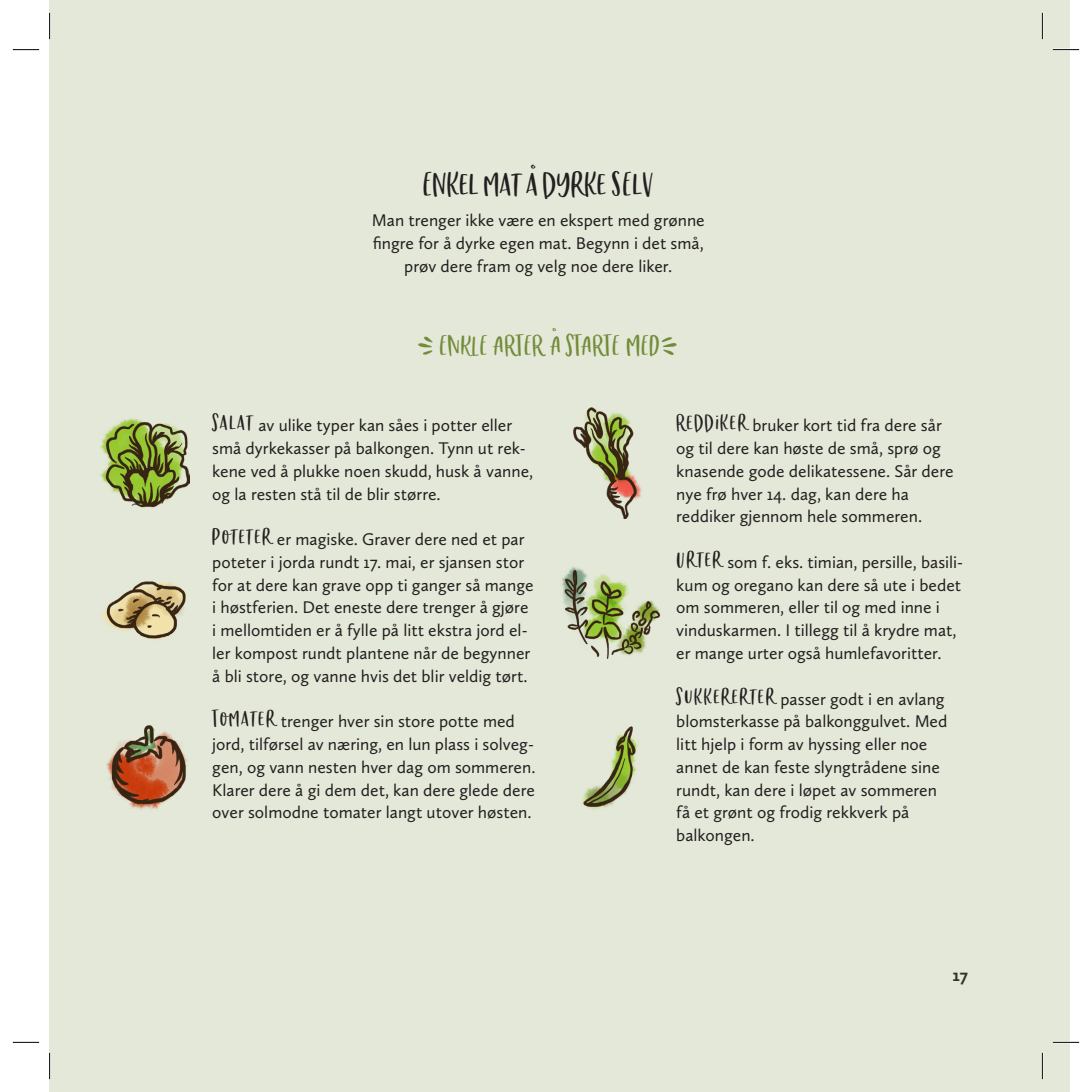
<style>
.page{position:relative;width:1092px;height:1092px;background:#fff}
.page>*{position:absolute;margin:0;border:0;box-sizing:border-box;transform-origin:0 0}
.t1{font:42px "Chinup Buttercup Cutecaps";color:#231f20}
.t2{font:35px "Chinup Buttercup Cutecaps";color:#738c3a}
.t3{font:17.5px/22.8px "Calluna Sans";color:#231f20}
.t4{font:700 17.5px "Calluna Sans";color:#231f20}
.s1{font-family:"Chinup Buttercup Elements"}
.s2{font-family:"Chinup Buttercup Cutecaps";font-size:28px}
</style>
<div class="page">
<div style="left:50px;top:0;width:1019px;height:1091px;background:#e3e8d8"></div>
<img style="left:100px;top:418px;width:90px;height:90px">
<img style="left:102px;top:581px;width:85px;height:60px">
<img style="left:573px;top:407px;width:69px;height:111px">
<img style="left:582px;top:726px;width:56px;height:84px">
<img style="left:106px;top:725px;width:81px;height:85px">
<img style="left:562px;top:567px;width:99px;height:91px">
<hr style="left:1052px;top:49px;width:26px;height:2px;background:#fff">
<hr style="left:1052px;top:1041px;width:26px;height:2px;background:#fff">
<hr style="left:49px;top:13px;width:2px;height:26px;background:#fff">
<hr style="left:49px;top:1052px;width:2px;height:26px;background:#fff">
<hr style="left:1041px;top:13px;width:2px;height:26px;background:#fff">
<hr style="left:1041px;top:1052px;width:2px;height:26px;background:#fff">
<svg style="left:13px;top:49px;width:26px;height:1px"></svg>
<svg style="left:1052px;top:49px;width:26px;height:1px"></svg>
<svg style="left:13px;top:1041px;width:26px;height:1px"></svg>
<svg style="left:1052px;top:1041px;width:26px;height:1px"></svg>
<svg style="left:49px;top:13px;width:1px;height:26px"></svg>
<svg style="left:49px;top:1052px;width:1px;height:26px"></svg>
<svg style="left:1041px;top:13px;width:1px;height:26px"></svg>
<svg style="left:1041px;top:1052px;width:1px;height:26px"></svg>
<h1 class="t1" style="left:422px;top:161px;width:233px">Enkel mat å dyrke sElv</h1>
<p class="t3" style="left:372px;top:209px;width:334px;text-align:center">Man trenger ikke være en ekspert med grønne fingre for å dyrke egen mat. Begynn i det små, prøv dere fram og velg noe dere liker.</p>
<h2 class="t2" style="left:415px;top:326px;width:264px"><span class="s1">V</span>ENKLE ARTER Å STARTE MED<span class="s1">W</span></h2>
<p class="t3" style="left:212px;top:414px;width:322px"><span class="s2">Salat</span> av ulike typer kan såes i potter eller små dyrkekasser på balkongen. Tynn ut rek&shy;kene ved å plukke noen skudd, husk å vanne, og la resten stå til de blir større.</p>
<p class="t3" style="left:212px;top:527px;width:323px"><span class="s2">Poteter</span> er magiske. Graver dere ned et par poteter i jorda rundt 17. mai, er sjansen stor for at dere kan grave opp ti ganger så mange i høstferien. Det eneste dere trenger å gjøre i mellomtiden er å fylle på litt ekstra jord el&shy;ler kompost rundt plantene når de begynner å bli store, og vanne hvis det blir veldig tørt.</p>
<p class="t3" style="left:212px;top:709px;width:325px"><span class="s2">Tomater</span> trenger hver sin store potte med jord, tilførsel av næring, en lun plass i solveg&shy;gen, og vann nesten hver dag om sommeren.<br>Klarer dere å gi dem det, kan dere glede dere over solmodne tomater langt utover høsten.</p>
<p class="t3" style="left:676px;top:414px;width:279px"><span class="s2">Reddiker</span> bruker kort tid fra dere sår og til dere kan høste de små, sprø og knasende gode delikatessene. Sår dere nye frø hver 14. dag, kan dere ha reddiker gjennom hele sommeren.</p>
<p class="t3" style="left:676px;top:550px;width:288px"><span class="s2">Urter</span> som f. eks. timian, persille, basili&shy;kum og oregano kan dere så ute i bedet om sommeren, eller til og med inne i vinduskarmen. I tillegg til å krydre mat, er mange urter også humlefavoritter.</p>
<p class="t3" style="left:676px;top:687px;width:272px"><span class="s2">Sukkererter</span> passer godt i en avlang blomsterkasse på balkonggulvet. Med litt hjelp i form av hyssing eller noe annet de kan feste slyngtrådene sine rundt, kan dere i løpet av sommeren få et grønt og frodig rekkverk på balkongen.</p>
<p class="t4" style="left:952px;top:964px;width:17px">17</p>
</div>
